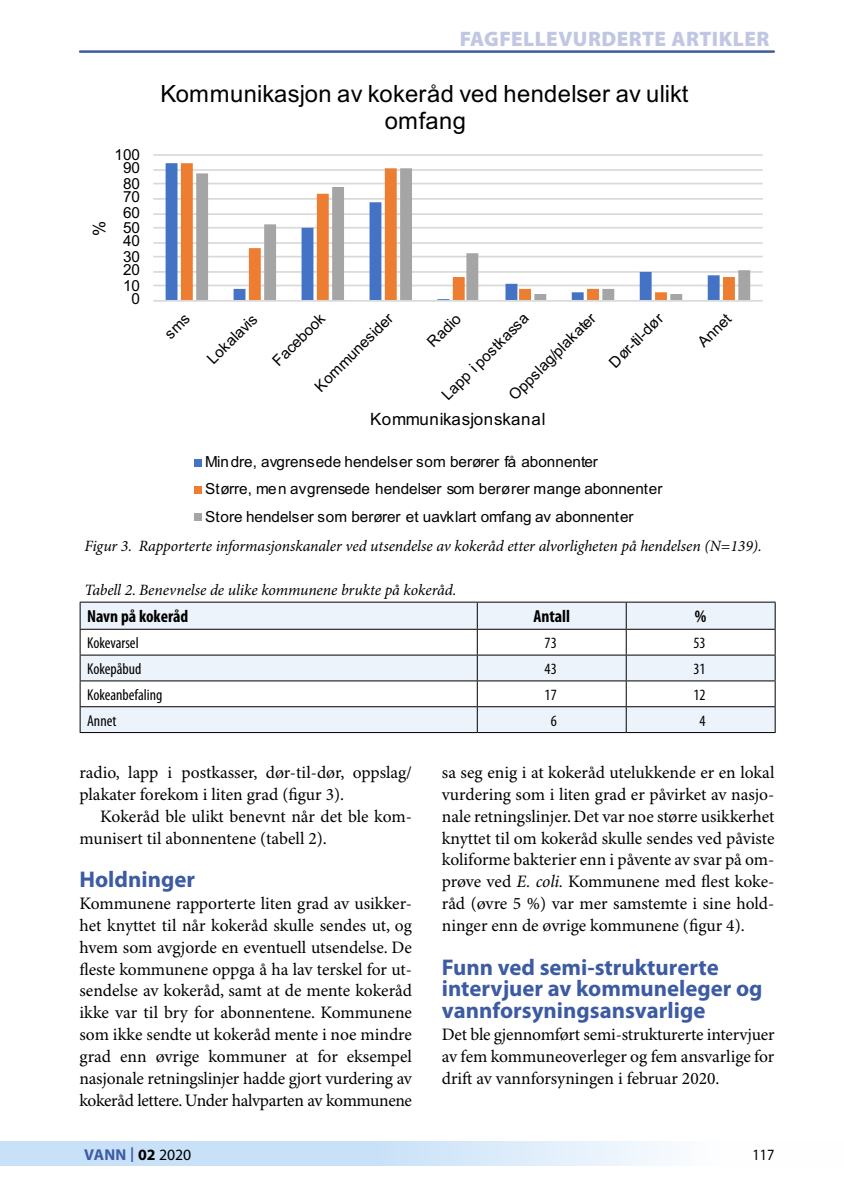
<style>
.page{position:relative;width:844px;height:1191px;background:#fff}
.page>*{position:absolute;margin:0;border:0;box-sizing:border-box;transform-origin:0 0}
.t1{font:23.8px/27.1px "Arial";letter-spacing:.015em;color:#000;text-align:center}
.t2{font:700 22.75px/21.9px "Myriad Pro";color:#3c5ba3}
.t3{font:900 21px "Myriad Pro";letter-spacing:.02em;color:#c1c7e3}
.t4{font:17.5px/21.9px "Minion Pro";letter-spacing:-.005em;color:#000;text-align:justify}
.t5{font:700 condensed 17.5px "Myriad Pro";color:#000}
.t6{font:16.97px "Arial";letter-spacing:.04em;color:#000}
.t7{font:italic 15.75px "Minion Pro";letter-spacing:-.005em;color:#000}
.t8{font:condensed 15.75px "Myriad Pro";color:#000}
.t9{font:700 15.75px "Myriad Pro";letter-spacing:.01em;color:#3c5ba3}
.t10{font:15.75px "Myriad Pro";color:#000;scale:.9 1}
.t11{font:15.22px/27.1px "Arial";color:#000}
.s1{font-style:italic}
.s2{font-weight:400;font-size:21.88px}
.s3{color:#000}
.s4{font-weight:400;color:#000}
</style>
<div class="page">
<svg style="left:1px;top:1141px;width:664px;height:25px;background:#d1e6f9"></svg>
<svg style="left:0;top:1141px;width:1px;height:25px"></svg>
<hr style="left:79px;top:51px;width:695px;height:1px;background:#3c5ba3">
<svg style="left:153px;top:154px;width:610px;height:367px"></svg>
<svg style="left:81px;top:602px;width:693px;height:130px;fill:#edf3fb"></svg>
<hr style="left:80px;top:601px;width:397px;height:1px;background:#000">
<hr style="left:477px;top:601px;width:149px;height:1px;background:#000">
<hr style="left:626px;top:601px;width:149px;height:1px;background:#000">
<hr style="left:80px;top:629px;width:397px;height:1px;background:#000">
<hr style="left:477px;top:629px;width:149px;height:1px;background:#000">
<hr style="left:626px;top:629px;width:149px;height:1px;background:#000">
<hr style="left:80px;top:654px;width:397px;height:1px;background:#000">
<hr style="left:477px;top:654px;width:149px;height:1px;background:#000">
<hr style="left:626px;top:654px;width:149px;height:1px;background:#000">
<hr style="left:80px;top:680px;width:397px;height:1px;background:#000">
<hr style="left:477px;top:680px;width:149px;height:1px;background:#000">
<hr style="left:626px;top:680px;width:149px;height:1px;background:#000">
<hr style="left:80px;top:706px;width:397px;height:1px;background:#000">
<svg style="left:80px;top:602px;width:1px;height:130px"></svg>
<hr style="left:477px;top:706px;width:149px;height:1px;background:#000">
<svg style="left:476px;top:602px;width:1px;height:130px"></svg>
<hr style="left:626px;top:706px;width:149px;height:1px;background:#000">
<svg style="left:625px;top:602px;width:1px;height:130px"></svg>
<svg style="left:774px;top:602px;width:1px;height:130px"></svg>
<hr style="left:80px;top:732px;width:397px;height:1px;background:#000">
<hr style="left:477px;top:732px;width:149px;height:1px;background:#000">
<hr style="left:626px;top:732px;width:149px;height:1px;background:#000">
<svg style="left:165px;top:315px;width:25px;height:25px"></svg>
<p class="t3" style="left:459px;top:27px;width:311px">FAGFELLEVURDERTE ARTIKLER</p>
<p class="t6" style="left:88px;top:236px;width:17px;rotate:-90deg">%</p>
<p class="t11" style="left:115px;top:141px;width:27px">100</p>
<p class="t11" style="left:123px;top:154px;width:18px">90</p>
<p class="t11" style="left:123px;top:170px;width:18px">80</p>
<p class="t11" style="left:123px;top:183px;width:18px">70</p>
<p class="t11" style="left:123px;top:198px;width:18px">60</p>
<p class="t11" style="left:123px;top:214px;width:18px">50</p>
<p class="t11" style="left:123px;top:227px;width:18px">40</p>
<p class="t11" style="left:123px;top:243px;width:18px">30</p>
<p class="t11" style="left:123px;top:256px;width:18px">20</p>
<p class="t11" style="left:123px;top:271px;width:18px">10</p>
<p class="t11" style="left:132px;top:285px;width:10px">0</p>
<h1 class="t1" style="left:160px;top:80px;width:529px">Kommunikasjon av kokeråd ved hendelser av ulikt omfang</h1>
<p class="t11" style="left:200px;top:352px;width:65px;rotate:-45deg">Lokalavis</p>
<p class="t11" style="left:265px;top:353px;width:69px;rotate:-45deg">Facebook</p>
<p class="t11" style="left:501px;top:387px;width:117px;rotate:-45deg">Oppslag/plakater</p>
<p class="t11" style="left:602px;top:355px;width:71px;rotate:-45deg">Dør-til-dør</p>
<p class="t11" style="left:690px;top:335px;width:41px;rotate:-45deg">Annet</p>
<p class="t11" style="left:307px;top:379px;width:105px;rotate:-45deg">Kommunesider</p>
<p class="t11" style="left:420px;top:335px;width:42px;rotate:-45deg">Radio</p>
<p class="t11" style="left:434px;top:387px;width:117px;rotate:-45deg">Lapp i postkassa</p>
<p class="t6" style="left:370px;top:407px;width:177px">Kommunikasjonskanal</p>
<p class="t11" style="left:205px;top:448px;width:459px">Mindre, avgrensede hendelser som berører få abonnenter<br>Større, men avgrensede hendelser som berører mange abonnenter<br>Store hendelser som berører et uavklart omfang av abonnenter</p>
<p class="t7" style="left:84px;top:536px;width:678px">Figur 3. Rapporterte informasjonskanaler ved utsendelse av kokeråd etter alvorligheten på hendelsen (N=139).</p>
<p class="t7" style="left:84px;top:581px;width:373px">Tabell 2. Benevnelse de ulike kommunene brukte på kokeråd.</p>
<p class="t5" style="left:87px;top:607px;width:103px">Navn på kokeråd</p>
<p class="t5" style="left:533px;top:607px;width:38px">Antall</p>
<p class="t5" style="left:694px;top:607px;width:13px">%</p>
<p class="t8" style="left:87px;top:634px;width:53px">Kokevarsel</p>
<p class="t8" style="left:544px;top:634px;width:14px">73</p>
<p class="t8" style="left:693px;top:634px;width:14px">53</p>
<p class="t8" style="left:87px;top:660px;width:56px">Kokepåbud</p>
<p class="t8" style="left:544px;top:660px;width:14px">43</p>
<p class="t8" style="left:693px;top:660px;width:14px">31</p>
<p class="t8" style="left:87px;top:686px;width:77px">Kokeanbefaling</p>
<p class="t8" style="left:544px;top:686px;width:14px">17</p>
<p class="t8" style="left:693px;top:686px;width:14px">12</p>
<p class="t8" style="left:87px;top:712px;width:31px">Annet</p>
<p class="t8" style="left:550px;top:712px;width:8px">6</p>
<p class="t8" style="left:699px;top:712px;width:8px">4</p>
<p class="t4" style="left:79px;top:762px;width:334px">radio, lapp i postkasser, dør-til-dør, oppslag/ plakater forekom i liten grad (figur 3).</p>
<p class="t4" style="left:79px;top:806px;width:334px;text-indent:21px">Kokeråd ble ulikt benevnt når det ble kom&shy;munisert til abonnentene (tabell 2).</p>
<h2 class="t2" style="left:79px;top:869px;width:117px">Holdninger</h2>
<p class="t4" style="left:79px;top:893px;width:334px">Kommunene rapporterte liten grad av usikker&shy;het knyttet til når kokeråd skulle sendes ut, og hvem som avgjorde en eventuell utsendelse. De fleste kommunene oppga å ha lav terskel for ut&shy;sendelse av kokeråd, samt at de mente kokeråd ikke var til bry for abonnentene. Kommunene som ikke sendte ut kokeråd mente i noe mindre grad enn øvrige kommuner at for eksempel nasjonale retningslinjer hadde gjort vurdering av kokeråd lettere. Under halvparten av kommunene</p>
<p class="t4" style="left:441px;top:762px;width:334px">sa seg enig i at kokeråd utelukkende er en lokal vurdering som i liten grad er påvirket av nasjo&shy;nale retningslinjer. Det var noe større usikkerhet knyttet til om kokeråd skulle sendes ved påviste koliforme bakterier enn i påvente av svar på om&shy;prøve ved <span class="s1">E. coli.</span> Kommunene med flest koke&shy;råd (øvre 5 %) var mer samstemte i sine hold&shy;ninger enn de øvrige kommunene (figur 4).</p>
<h2 class="t2" style="left:441px;top:956px;width:322px">Funn ved semi-strukturerte intervjuer av kommuneleger og vannforsyningsansvarlige</h2>
<p class="t4" style="left:441px;top:1024px;width:334px">Det ble gjennomført semi-strukturerte intervjuer av fem kommuneoverleger og fem ansvarlige for drift av vannforsyningen i februar 2020.</p>
<p class="t9" style="left:84px;top:1146px;width:109px">VANN <span class="s2">I</span> <span class="s3">02</span> <span class="s4">2020</span></p>
<p class="t10" style="left:752px;top:1146px;width:26px">117</p>
</div>
